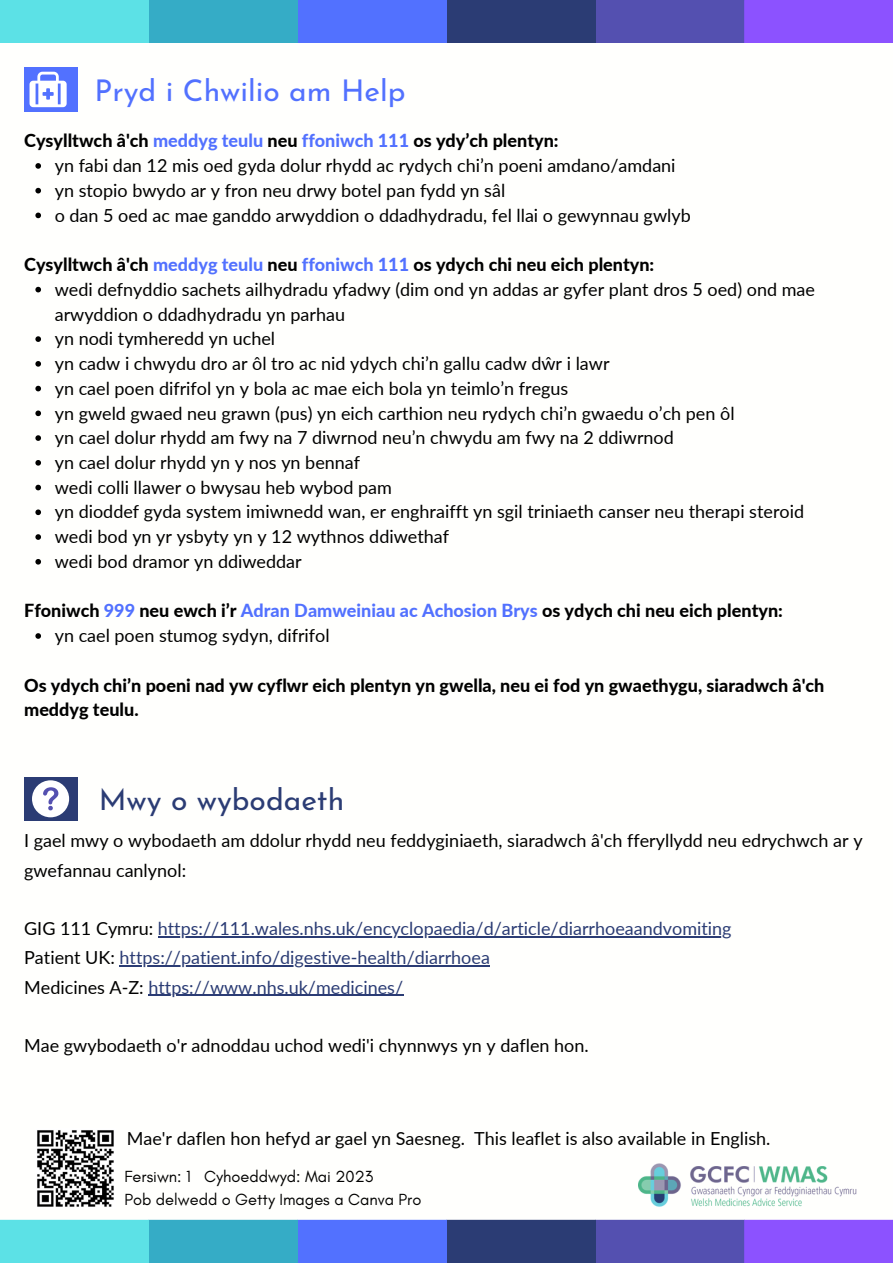
<style>
.page{position:relative;width:893px;height:1264px;background:#fff}
.page>*{position:absolute;margin:0;border:0;box-sizing:border-box;transform-origin:0 0}
.t1{font:30px "Josefin Sans";color:#5271ff}
.t2{font:30px "Josefin Sans";color:#2b3c74}
.t3{font:18px/29.2px "Lato";color:#000}
.t4{font:800 18px/24.8px "Lato";color:#000}
.t5{font:18px "Lato";color:#2b3c74}
.t6{font:16.35px "Glacial Indifference";color:#000}
.s1{color:#5271ff}
.s2{color:#000}
</style>
<div class="page">
<svg style="left:24px;top:67px;width:53px;height:44px"></svg>
<svg style="left:24px;top:777px;width:53px;height:44px"></svg>
<img style="left:638px;top:1163px;width:218px;height:44px">
<hr style="left:158px;top:936px;width:573px;height:1px;background:#2b3c74">
<hr style="left:119px;top:965px;width:371px;height:1px;background:#2b3c74">
<hr style="left:148px;top:994px;width:247px;height:1px;background:#2b3c74">
<svg style="left:35px;top:163px;width:6px;height:6px"></svg>
<svg style="left:35px;top:188px;width:6px;height:5px"></svg>
<svg style="left:35px;top:212px;width:6px;height:6px"></svg>
<svg style="left:35px;top:287px;width:6px;height:5px"></svg>
<svg style="left:35px;top:336px;width:6px;height:6px"></svg>
<svg style="left:35px;top:361px;width:6px;height:5px"></svg>
<svg style="left:35px;top:386px;width:6px;height:5px"></svg>
<svg style="left:35px;top:410px;width:6px;height:6px"></svg>
<svg style="left:35px;top:435px;width:6px;height:6px"></svg>
<svg style="left:35px;top:460px;width:6px;height:5px"></svg>
<svg style="left:35px;top:485px;width:6px;height:5px"></svg>
<svg style="left:35px;top:509px;width:6px;height:6px"></svg>
<svg style="left:35px;top:534px;width:6px;height:6px"></svg>
<svg style="left:35px;top:559px;width:6px;height:5px"></svg>
<svg style="left:35px;top:633px;width:6px;height:6px"></svg>
<svg style="left:0;top:0;width:892px;height:43px;background:#527acc"></svg>
<svg style="left:0;top:1219px;width:892px;height:43px;background:#557ccd"></svg>
<img style="left:37px;top:1130px;width:77px;height:77px">
<p class="t1" style="left:95px;top:78px;width:312px">Pryd i Chwilio am Help</p>
<p class="t4" style="left:24px;top:128px;width:536px">Cysylltwch â'ch <span class="s1">meddyg teulu</span> neu <span class="s1">ffoniwch 111</span> os ydy’ch plentyn:</p>
<p class="t3" style="left:55px;top:150px;width:622px">yn fabi dan 12 mis oed gyda dolur rhydd ac rydych chi’n poeni amdano/amdani</p>
<p class="t3" style="left:55px;top:175px;width:452px">yn stopio bwydo ar y fron neu drwy botel pan fydd yn sâl</p>
<p class="t3" style="left:55px;top:200px;width:637px">o dan 5 oed ac mae ganddo arwyddion o ddadhydradu, fel llai o gewynnau gwlyb</p>
<p class="t4" style="left:24px;top:252px;width:631px">Cysylltwch â'ch <span class="s1">meddyg teulu</span> neu <span class="s1">ffoniwch 111</span> os ydych chi neu eich plentyn:</p>
<p class="t3" style="left:55px;top:276px;width:761px;line-height:24.8px">wedi defnyddio sachets ailhydradu yfadwy (dim ond yn addas ar gyfer plant dros 5 oed) ond mae arwyddion o ddadhydradu yn parhau</p>
<p class="t3" style="left:55px;top:324px;width:222px">yn nodi tymheredd yn uchel</p>
<p class="t3" style="left:55px;top:348px;width:556px">yn cadw i chwydu dro ar ôl tro ac nid ydych chi’n gallu cadw dŵr i lawr</p>
<p class="t3" style="left:55px;top:373px;width:515px">yn cael poen difrifol yn y bola ac mae eich bola yn teimlo’n fregus</p>
<p class="t3" style="left:55px;top:398px;width:681px">yn gweld gwaed neu grawn (pus) yn eich carthion neu rydych chi’n gwaedu o’ch pen ôl</p>
<p class="t3" style="left:55px;top:422px;width:620px">yn cael dolur rhydd am fwy na 7 diwrnod neu’n chwydu am fwy na 2 ddiwrnod</p>
<p class="t3" style="left:55px;top:447px;width:307px">yn cael dolur rhydd yn y nos yn bennaf</p>
<p class="t3" style="left:55px;top:472px;width:338px">wedi colli llawer o bwysau heb wybod pam</p>
<p class="t3" style="left:55px;top:497px;width:750px">yn dioddef gyda system imiwnedd wan, er enghraifft yn sgil triniaeth canser neu therapi steroid</p>
<p class="t3" style="left:55px;top:521px;width:396px">wedi bod yn yr ysbyty yn y 12 wythnos ddiwethaf</p>
<p class="t3" style="left:55px;top:546px;width:248px">wedi bod dramor yn ddiweddar</p>
<p class="t4" style="left:24px;top:598px;width:760px">Ffoniwch <span class="s1">999</span> neu ewch i’r <span class="s1">Adran Damweiniau ac Achosion Brys</span> os ydych chi neu eich plentyn:</p>
<p class="t3" style="left:55px;top:620px;width:276px">yn cael poen stumog sydyn, difrifol</p>
<p class="t4" style="left:24px;top:672px;width:801px">Os ydych chi’n poeni nad yw cyflwr eich plentyn yn gwella, neu ei fod yn gwaethygu, siaradwch â'ch meddyg teulu.</p>
<p class="t2" style="left:99px;top:787px;width:247px">Mwy o wybodaeth</p>
<p class="t3" style="left:24px;top:825px;width:839px">I gael mwy o wybodaeth am ddolur rhydd neu feddyginiaeth, siaradwch â'ch fferyllydd neu edrychwch ar y gwefannau canlynol:</p>
<p class="t5" style="left:24px;top:917px;width:709px"><span class="s2">GIG 111 Cymru:</span> https://111.wales.nhs.uk/encyclopaedia/d/article/diarrhoeaandvomiting</p>
<p class="t5" style="left:24px;top:946px;width:467px"><span class="s2">Patient UK:</span> https://patient.info/digestive-health/diarrhoea</p>
<p class="t5" style="left:24px;top:975px;width:380px"><span class="s2">Medicines A-Z:</span> https://www.nhs.uk/medicines/</p>
<p class="t3" style="left:24px;top:1030px;width:566px">Mae gwybodaeth o'r adnoddau uchod wedi'i chynnwys yn y daflen hon.</p>
<p class="t3" style="left:127px;top:1123px;width:645px">Mae'r daflen hon hefyd ar gael yn Saesneg. This leaflet is also available in English.</p>
<p class="t6" style="left:124px;top:1166px;width:250px">Fersiwn: 1 Cyhoeddwyd: Mai 2023</p>
<p class="t6" style="left:124px;top:1189px;width:298px">Pob delwedd o Getty Images a Canva Pro</p>
</div>
